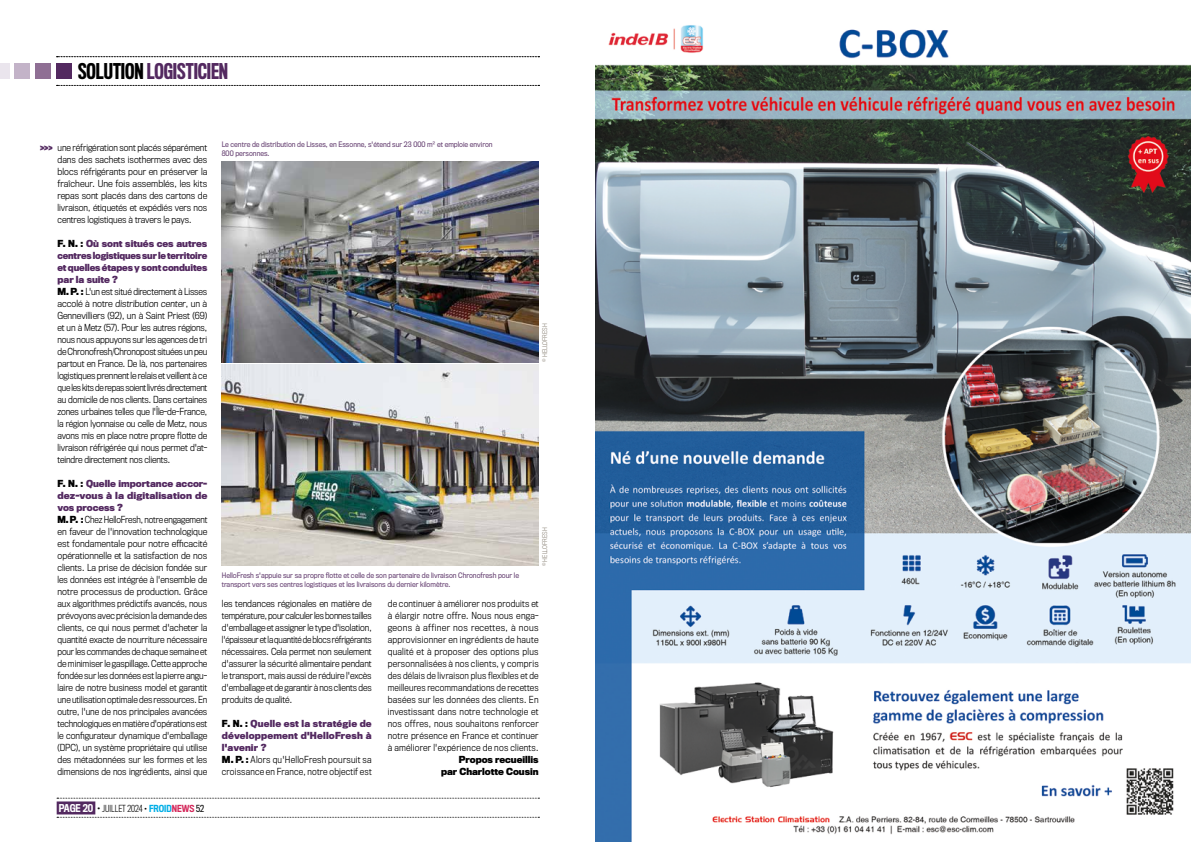
<style>
.page{position:relative;width:1191px;height:842px;background:#fff}
.page>*{position:absolute;margin:0;border:0;box-sizing:border-box;transform-origin:0 0}
.t1{font:500 20px "Titling Gothic FB Comp";letter-spacing:-.005em;color:#532960}
.t2{font:700 11px "Titling Gothic FB Comp";color:#532960}
.t3{font:300 9px/12px "Titling Gothic FB Narrow";letter-spacing:-.005em;color:#000;text-align:justify}
.t4{font:300 9px/12px "Titling Gothic FB Narrow";letter-spacing:.02em;color:#000}
.t5{font:700 9px/12px "Titling Gothic FB Narrow";letter-spacing:-.005em;color:#000;text-align:right}
.t6{font:300 9px "Titling Gothic FB Cond";color:#000}
.t7{font:7px/9px "Titling Gothic FB Narrow";color:#532960}
.t8{font:300 6px "Titling Gothic FB Narrow";color:#898175}
.s1{color:#000}
.s2{font-weight:700}
.s3{font-weight:700;color:#532960}
.s4{font-weight:500;font-size:10px;color:#fff}
.s5{font-weight:400;font-size:10px}
.s6{font-weight:400}
.s7{font-weight:500;color:#00aee6}
.s8{font-weight:500;color:#d4295b}
</style>
<div class="page">
<img style="left:595px;top:25px;width:596px;height:817px">
<svg style="left:57px;top:56px;width:482px;height:1px"></svg>
<svg style="left:57px;top:85px;width:482px;height:1px"></svg>
<div style="left:56px;top:63px;width:16px;height:16px;background:#532960"></div>
<div style="left:35px;top:63px;width:16px;height:16px;background:#8f6f94"></div>
<div style="left:14px;top:63px;width:16px;height:16px;background:#c3b3c8"></div>
<div style="left:0;top:63px;width:9px;height:16px;background:#eae5ed"></div>
<svg style="left:57px;top:817px;width:482px;height:1px"></svg>
<svg style="left:57px;top:798px;width:482px;height:1px"></svg>
<div style="left:57px;top:801px;width:38px;height:13px;background:#532960"></div>
<img style="left:222px;top:161px;width:316px;height:201px">
<img style="left:222px;top:365px;width:316px;height:200px">
<h1 class="t1" style="left:78px;top:60px;width:151px"><span class="s1">SOLUTION</span> LOGISTICIEN</h1>
<p class="t2" style="left:40px;top:141px;width:14px">&gt;&gt;&gt;</p>
<p class="t7" style="left:222px;top:140px;width:272px">Le centre de distribution de Lisses, en Essonne, s'étend sur 23 000 m² et emploie environ<br>800 personnes.</p>
<p class="t3" style="left:57px;top:141px;width:151px">une réfrigération sont placés séparément dans des sachets isothermes avec des blocs réfrigérants pour en préserver la fraîcheur. Une fois assemblés, les kits repas sont placés dans des cartons de livraison, étiquetés et expédiés vers nos centres logistiques à travers le pays.</p>
<p class="t3" style="left:57px;top:237px;width:151px;text-align:left"><span class="s2">F. N. :</span> <span class="s3">Où sont situés ces autres centres logistiques sur le territoire et quelles étapes y sont conduites par la suite ?<br></span><span class="s2">M. P. :</span> L'un est situé directement à Lisses accolé à notre distribution center, un à Gennevilliers (92), un à Saint Priest (69) et un à Metz (57). Pour les autres régions, nous nous appuyons sur les agences de tri de Chronofresh/Chronopost situées un peu partout en France. De là, nos partenaires logistiques prennent le relais et veillent à ce que les kits de repas soient livrés directement au domicile de nos clients. Dans certaines zones urbaines telles que l'Île-de-France, la région lyonnaise ou celle de Metz, nous avons mis en place notre propre flotte de livraison réfrigérée qui nous permet d'at&shy;teindre directement nos clients.</p>
<p class="t3" style="left:57px;top:477px;width:151px;text-align:left"><span class="s2">F. N. :</span> <span class="s3">Quelle importance accor&shy;dez-vous à la digitalisation de vos process ?<br></span><span class="s2">M. P. :</span> Chez HelloFresh, notre engagement en faveur de l'innovation technologique est fondamentale pour notre efficacité opérationnelle et la satisfaction de nos clients. La prise de décision fondée sur les données est intégrée à l'ensemble de notre processus de production. Grâce aux algorithmes prédictifs avancés, nous prévoyons avec précision la demande des clients, ce qui nous permet d'acheter la quantité exacte de nourriture nécessaire pour les commandes de chaque semaine et de minimiser le gaspillage. Cette approche fondée sur les données est la pierre angu&shy;laire de notre business model et garantit une utilisation optimale des ressources. En outre, l'une de nos principales avancées technologiques en matière d'opérations est le configurateur dynamique d'emballage (DPC), un système propriétaire qui utilise des métadonnées sur les formes et les dimensions de nos ingrédients, ainsi que</p>
<p class="t8" style="left:541px;top:362px;width:40px;rotate:-90deg">© HELLOFRESH</p>
<p class="t8" style="left:541px;top:566px;width:40px;rotate:-90deg">© HELLOFRESH</p>
<p class="t7" style="left:222px;top:571px;width:299px">HelloFresh s'appuie sur sa propre flotte et celle de son partenaire de livraison Chronofresh pour le transport vers ses centres logistiques et les livraisons du dernier kilomètre.</p>
<p class="t3" style="left:222px;top:597px;width:151px">les tendances régionales en matière de température, pour calculer les bonnes tailles d'emballage et assigner le type d'isolation, l'épaisseur et la quantité de blocs réfrigérants nécessaires. Cela permet non seulement d'assurer la sécurité alimentaire pendant le transport, mais aussi de réduire l'excès d'emballage et de garantir à nos clients des produits de qualité.</p>
<p class="t4" style="left:222px;top:717px;width:151px"><span class="s2">F. N. :</span> <span class="s3">Quelle est la stratégie de développement d'HelloFresh à l'avenir ?<br></span><span class="s2">M. P. :</span> Alors qu'HelloFresh poursuit sa croissance en France, notre objectif est</p>
<p class="t3" style="left:388px;top:597px;width:152px">de continuer à améliorer nos produits et à élargir notre offre. Nous nous enga&shy;geons à affiner nos recettes, à nous approvisionner en ingrédients de haute qualité et à proposer des options plus personnalisées à nos clients, y compris des délais de livraison plus flexibles et de meilleures recommandations de recettes basées sur les données des clients. En investissant dans notre technologie et nos offres, nous souhaitons renforcer notre présence en France et continuer à améliorer l'expérience de nos clients.</p>
<p class="t5" style="left:441px;top:753px;width:99px">Propos recueillis par Charlotte Cousin</p>
<p class="t6" style="left:59px;top:803px;width:147px"><span class="s4">PAGE 20</span> <span class="s5">•</span> JUILLET 2024 <span class="s6">•</span> <span class="s7">FROID</span><span class="s8">NEWS</span> <span class="s6">52</span></p>
</div>
